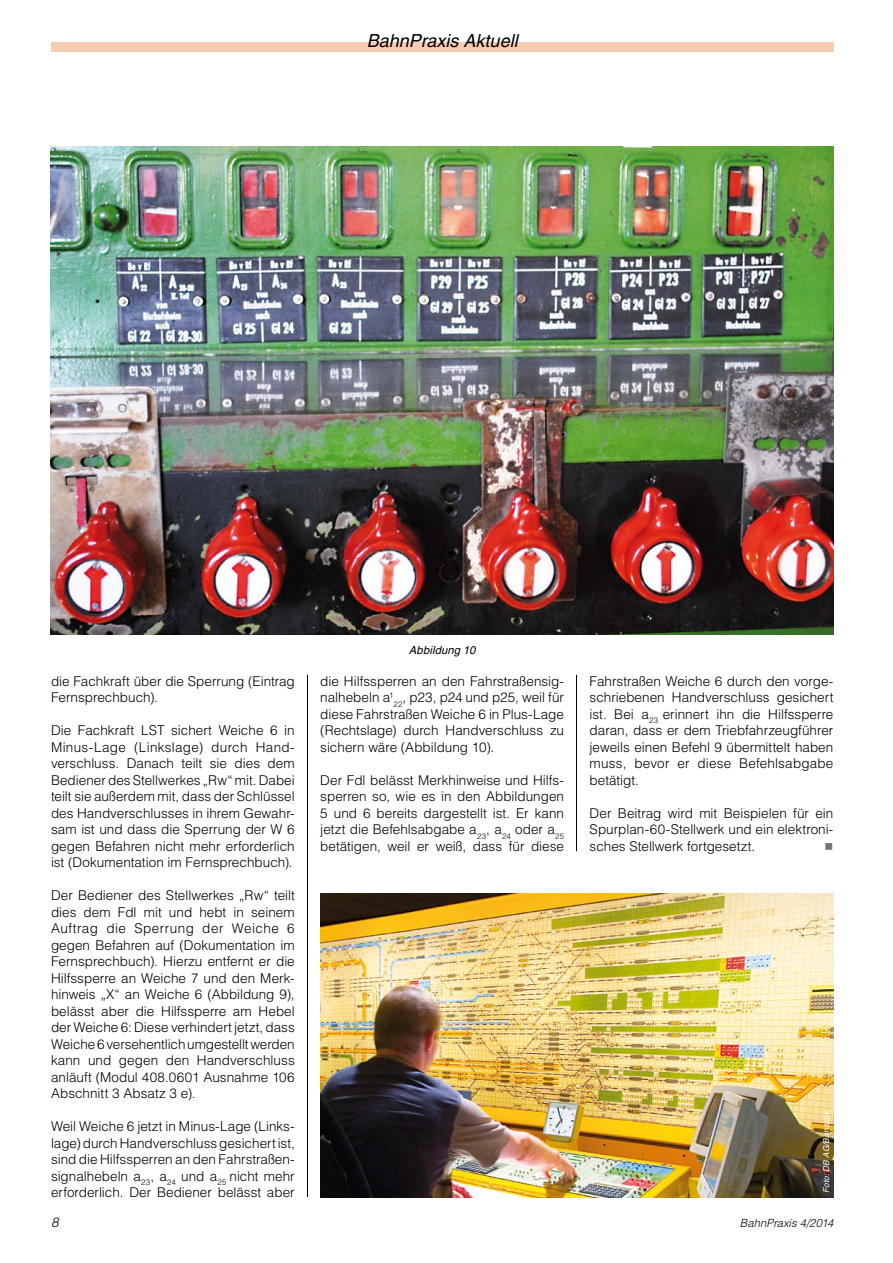
<style>
.page{position:relative;width:893px;height:1263px;background:#fff}
.page>*{position:absolute;margin:0;border:0;box-sizing:border-box;transform-origin:0 0}
.t1{font:italic 18px "Helvetica LT";color:#000}
.t2{font:300 13.5px/16.5px "Helvetica LT";color:#000;text-align:justify}
.t3{font:italic 300 13.5px "Helvetica LT";color:#000}
.t4{font:13.5px "Universal Newswith Comm Pi";color:#6c767c}
.t5{font:italic 300 11.25px "Helvetica LT";color:#000}
.t6{font:italic 11.25px "Helvetica LT";letter-spacing:.015em;color:#000}
.t7{font:italic 8.25px "Helvetica LT";color:#fff}
</style>
<div class="page">
<div style="left:51px;top:43px;width:782px;height:9px;background:#f9cbb1"></div>
<img style="left:51px;top:147px;width:782px;height:487px">
<hr style="left:576px;top:675px;width:1px;height:176px;background:#000">
<hr style="left:307px;top:675px;width:1px;height:522px;background:#000">
<img style="left:320px;top:893px;width:513px;height:304px">
<h1 class="t1" style="left:367px;top:30px;width:152px">BahnPraxis Aktuell</h1>
<p class="t2" style="left:51px;top:672px;width:245px">die Fachkraft über die Sperrung (Eintrag<br>Fernsprechbuch).</p>
<p class="t2" style="left:51px;top:722px;width:245px">Die Fachkraft LST sichert Weiche 6 in Minus-Lage (Linkslage) durch Hand&shy;verschluss. Danach teilt sie dies dem Bediener des Stellwerkes „Rw“ mit. Dabei teilt sie außerdem mit, dass der Schlüssel des Handverschlusses in ihrem Gewahr&shy;sam ist und dass die Sperrung der W 6 gegen Befahren nicht mehr erforderlich ist (Dokumentation im Fernsprechbuch).</p>
<p class="t2" style="left:51px;top:887px;width:245px">Der Bediener des Stellwerkes „Rw“ teilt dies dem Fdl mit und hebt in seinem Auftrag die Sperrung der Weiche 6 gegen Befahren auf (Dokumentation im Fernsprechbuch). Hierzu entfernt er die Hilfssperre an Weiche 7 und den Merk&shy;hinweis „X“ an Weiche 6 (Abbildung 9), belässt aber die Hilfssperre am Hebel der Weiche 6: Diese verhindert jetzt, dass Weiche 6 versehentlich umgestellt werden kann und gegen den Handverschluss anläuft (Modul 408.0601 Ausnahme 106<br>Abschnitt 3 Absatz 3 e).</p>
<p class="t2" style="left:51px;top:1118px;width:245px">Weil Weiche 6 jetzt in Minus-Lage (Links&shy;lage) durch Handverschluss gesichert ist, sind die Hilfssperren an den Fahrstraßen&shy;signalhebeln a<sub>23</sub>, a<sub>24</sub> und a<sub>25</sub> nicht mehr erforderlich. Der Bediener belässt aber</p>
<p class="t6" style="left:409px;top:643px;width:68px">Abbildung 10</p>
<p class="t2" style="left:320px;top:672px;width:245px">die Hilfssperren an den Fahrstraßensig&shy;nalhebeln a<sup>1</sup><sub>22</sub>, p23, p24 und p25, weil für diese Fahrstraßen Weiche 6 in Plus-Lage (Rechtslage) durch Handverschluss zu sichern wäre (Abbildung 10).</p>
<p class="t2" style="left:320px;top:771px;width:245px">Der Fdl belässt Merkhinweise und Hilfs&shy;sperren so, wie es in den Abbildungen 5 und 6 bereits dargestellt ist. Er kann jetzt die Befehlsabgabe a<sub>23</sub>, a<sub>24</sub> oder a<sub>25 </sub>betätigen, weil er weiß, dass für diese</p>
<p class="t2" style="left:590px;top:672px;width:245px">Fahrstraßen Weiche 6 durch den vorge&shy;schriebenen Handverschluss gesichert ist. Bei a<sub>23</sub> erinnert ihn die Hilfssperre daran, dass er dem Triebfahrzeugführer jeweils einen Befehl 9 übermittelt haben muss, bevor er diese Befehlsabgabe betätigt.</p>
<p class="t2" style="left:590px;top:804px;width:245px">Der Beitrag wird mit Beispielen für ein Spurplan-60-Stellwerk und ein elektroni&shy;sches Stellwerk fortgesetzt.</p>
<p class="t4" style="left:825px;top:840px;width:9px">n</p>
<p class="t7" style="left:821px;top:1193px;width:84px;rotate:-90deg">Foto: DB AG/Banszak</p>
<p class="t3" style="left:51px;top:1214px;width:9px">8</p>
<p class="t5" style="left:740px;top:1216px;width:95px">BahnPraxis 4/2014</p>
</div>
